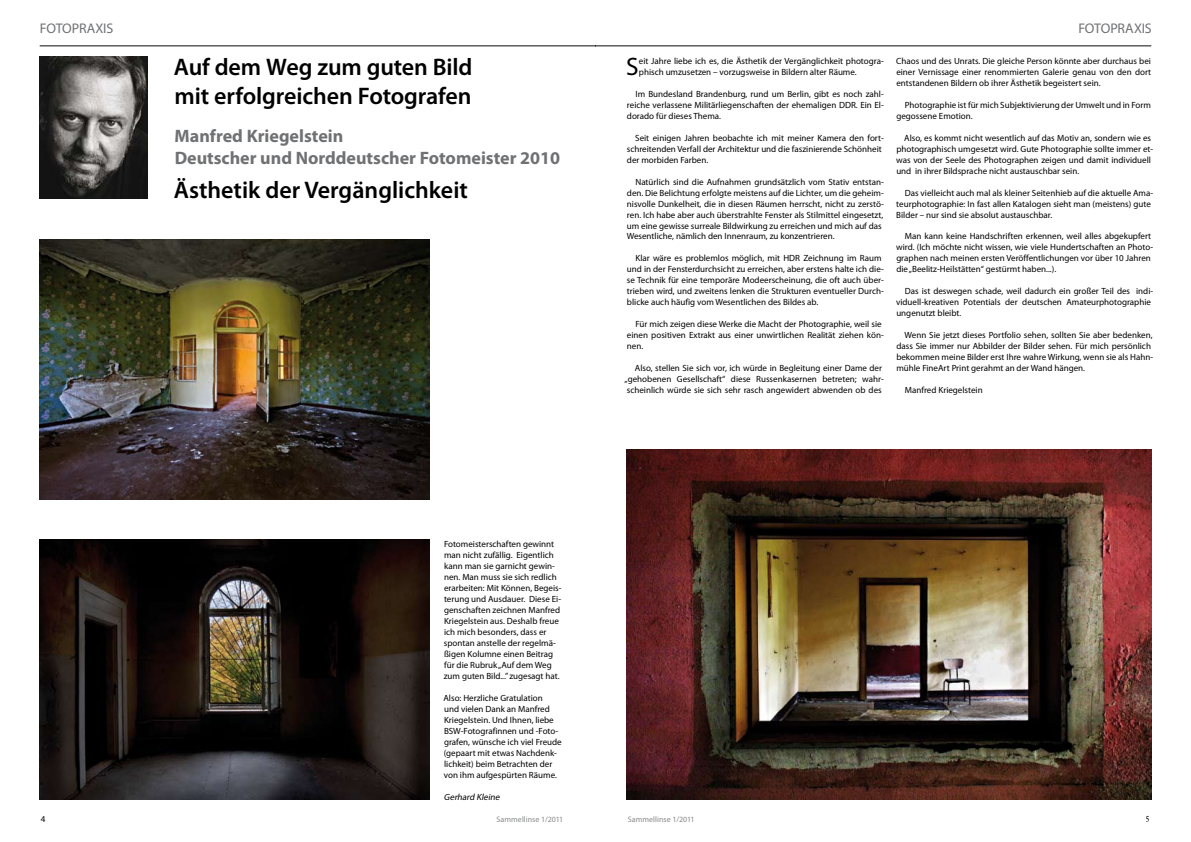
<style>
.page{position:relative;width:1191px;height:842px;background:#fff}
.page>*{position:absolute;margin:0;border:0;box-sizing:border-box;transform-origin:0 0}
.t1{font:25.3px "Myriad Pro";color:#000}
.t2{font:600 24px/28.8px "Myriad Pro";letter-spacing:-.005em;color:#000}
.t3{font:700 18px/21.6px "Myriad Pro";color:#707173}
.t4{font:14px "Myriad Pro";letter-spacing:-.015em;color:#707173}
.t5{font:9px/11px "Myriad Pro";color:#000}
.t6{font:italic 9px "Myriad Pro";color:#000}
.t7{font:9px "Times New Roman";color:#000}
.t8{font:8px "Myriad Pro";letter-spacing:.01em;color:#878889}
</style>
<div class="page">
<hr style="left:40px;top:45px;width:555px;height:1px;background:#000">
<hr style="left:595px;top:45px;width:556px;height:1px;background:#000">
<img style="left:40px;top:57px;width:108px;height:141px">
<img style="left:40px;top:540px;width:389px;height:259px">
<img style="left:40px;top:240px;width:389px;height:259px">
<img style="left:626px;top:450px;width:525px;height:349px">
<h3 class="t4" style="left:40px;top:20px;width:75px">FOTOPRAXIS</h3>
<h3 class="t4" style="left:1078px;top:20px;width:75px">FOTOPRAXIS</h3>
<h2 class="t2" style="left:174px;top:52px;width:300px">Auf dem Weg zum guten Bild mit erfolgreichen Fotografen</h2>
<h3 class="t3" style="left:175px;top:124px;width:387px">Manfred Kriegelstein<br>Deutscher und Norddeutscher Fotomeister 2010</h3>
<h2 class="t2" style="left:174px;top:175px;width:295px">Ästhetik der Vergänglichkeit</h2>
<h1 class="t1" style="left:626px;top:51px;width:14px">S</h1>
<p class="t5" style="left:639px;top:55px;width:246px">eit Jahre liebe ich es, die Ästhetik der Vergänglichkeit photogra&shy;phisch umzusetzen – vorzugsweise in Bildern alter Räume.</p>
<p class="t5" style="left:627px;top:88px;width:258px;text-align:justify;text-indent:9px">Im Bundesland Brandenburg, rund um Berlin, gibt es noch zahl&shy;reiche verlassene Militärliegenschaften der ehemaligen DDR. Ein El&shy;dorado für dieses Thema.</p>
<p class="t5" style="left:627px;top:132px;width:258px;text-indent:8px">Seit einigen Jahren beobachte ich mit meiner Kamera den fort&shy;schreitenden Verfall der Architektur und die faszinierende Schönheit der morbiden Farben.</p>
<p class="t5" style="left:626px;top:176px;width:259px;text-indent:9px">Natürlich sind die Aufnahmen grundsätzlich vom Stativ entstan&shy;den. Die Belichtung erfolgte meistens auf die Lichter, um die geheim&shy;nisvolle Dunkelheit, die in diesen Räumen herrscht, nicht zu zerstö&shy;ren. Ich habe aber auch überstrahlte Fenster als Stilmittel eingesetzt, um eine gewisse surreale Bildwirkung zu erreichen und mich auf das Wesentliche, nämlich den Innenraum, zu konzentrieren.</p>
<p class="t5" style="left:627px;top:253px;width:258px;text-indent:9px">Klar wäre es problemlos möglich, mit HDR Zeichnung im Raum und in der Fensterdurchsicht zu erreichen, aber erstens halte ich die&shy;se Technik für eine temporäre Modeerscheinung, die oft auch über&shy;trieben wird, und zweitens lenken die Strukturen eventueller Durch&shy;blicke auch häufig vom Wesentlichen des Bildes ab.</p>
<p class="t5" style="left:627px;top:319px;width:258px;text-indent:8px">Für mich zeigen diese Werke die Macht der Photographie, weil sie einen positiven Extrakt aus einer unwirtlichen Realität ziehen kön&shy;nen.</p>
<p class="t5" style="left:624px;top:363px;width:261px;text-indent:10px">Also, stellen Sie sich vor, ich würde in Begleitung einer Dame der „gehobenen Gesellschaft“ diese Russenkasernen betreten; wahr&shy;scheinlich würde sie sich sehr rasch angewidert abwenden ob des</p>
<p class="t5" style="left:896px;top:55px;width:256px;text-align:justify">Chaos und des Unrats. Die gleiche Person könnte aber durchaus bei einer Vernissage einer renommierten Galerie genau von den dort entstandenen Bildern ob ihrer Ästhetik begeistert sein.</p>
<p class="t5" style="left:896px;top:99px;width:256px;text-indent:8px">Photographie ist für mich Subjektivierung der Umwelt und in Form gegossene Emotion.</p>
<p class="t5" style="left:896px;top:132px;width:258px;text-indent:8px">Also, es kommt nicht wesentlich auf das Motiv an, sondern wie es photographisch umgesetzt wird. Gute Photographie sollte immer et&shy;was von der Seele des Photographen zeigen und damit individuell und in ihrer Bildsprache nicht austauschbar sein.</p>
<p class="t5" style="left:896px;top:187px;width:258px;text-indent:9px">Das vielleicht auch mal als kleiner Seitenhieb auf die aktuelle Ama&shy;teurphotographie: In fast allen Katalogen sieht man (meistens) gute<br>Bilder – nur sind sie absolut austauschbar.</p>
<p class="t5" style="left:896px;top:231px;width:258px;text-indent:9px">Man kann keine Handschriften erkennen, weil alles abgekupfert wird. (Ich möchte nicht wissen, wie viele Hundertschaften an Photo&shy;graphen nach meinen ersten Veröffentlichungen vor über 10 Jahren die „Beelitz-Heilstätten“ gestürmt haben...).</p>
<p class="t5" style="left:896px;top:286px;width:259px;text-indent:9px">Das ist deswegen schade, weil dadurch ein großer Teil des indi&shy;viduell-kreativen Potentials der deutschen Amateurphotographie ungenutzt bleibt.</p>
<p class="t5" style="left:896px;top:330px;width:258px;text-indent:8px">Wenn Sie jetzt dieses Portfolio sehen, sollten Sie aber bedenken, dass Sie immer nur Abbilder der Bilder sehen. Für mich persönlich bekommen meine Bilder erst Ihre wahre Wirkung, wenn sie als Hahn&shy;mühle FineArt Print gerahmt an der Wand hängen.</p>
<p class="t5" style="left:904px;top:385px;width:79px">Manfred Kriegelstein</p>
<p class="t5" style="left:444px;top:538px;width:119px">Fotomeisterschaften gewinnt man nicht zufällig. Eigentlich kann man sie garnicht gewin&shy;nen. Man muss sie sich redlich erarbeiten: Mit Können, Begeis&shy;terung und Ausdauer. Diese Ei&shy;genschaften zeichnen Manfred<br>Kriegelstein aus. Deshalb freue ich mich besonders, dass er spontan anstelle der regelmä&shy;ßigen Kolumne einen Beitrag für die Rubruk „Auf dem Weg zum guten Bild...” zugesagt hat.</p>
<p class="t5" style="left:443px;top:692px;width:120px">Also: Herzliche Gratulation<br>und vielen Dank an Manfred<br>Kriegelstein. Und Ihnen, liebe<br>BSW-Fotografinnen und -Foto&shy;grafen, wünsche ich viel Freude (gepaart mit etwas Nachdenk&shy;lichkeit) beim Betrachten der von ihm aufgespürten Räume.</p>
<p class="t6" style="left:444px;top:791px;width:59px">Gerhard Kleine</p>
<p class="t5" style="left:41px;top:813px;width:6px">4</p>
<p class="t8" style="left:496px;top:814px;width:68px">Sammellinse 1/2011</p>
<p class="t8" style="left:627px;top:814px;width:68px">Sammellinse 1/2011</p>
<p class="t7" style="left:1145px;top:813px;width:6px">5</p>
</div>
